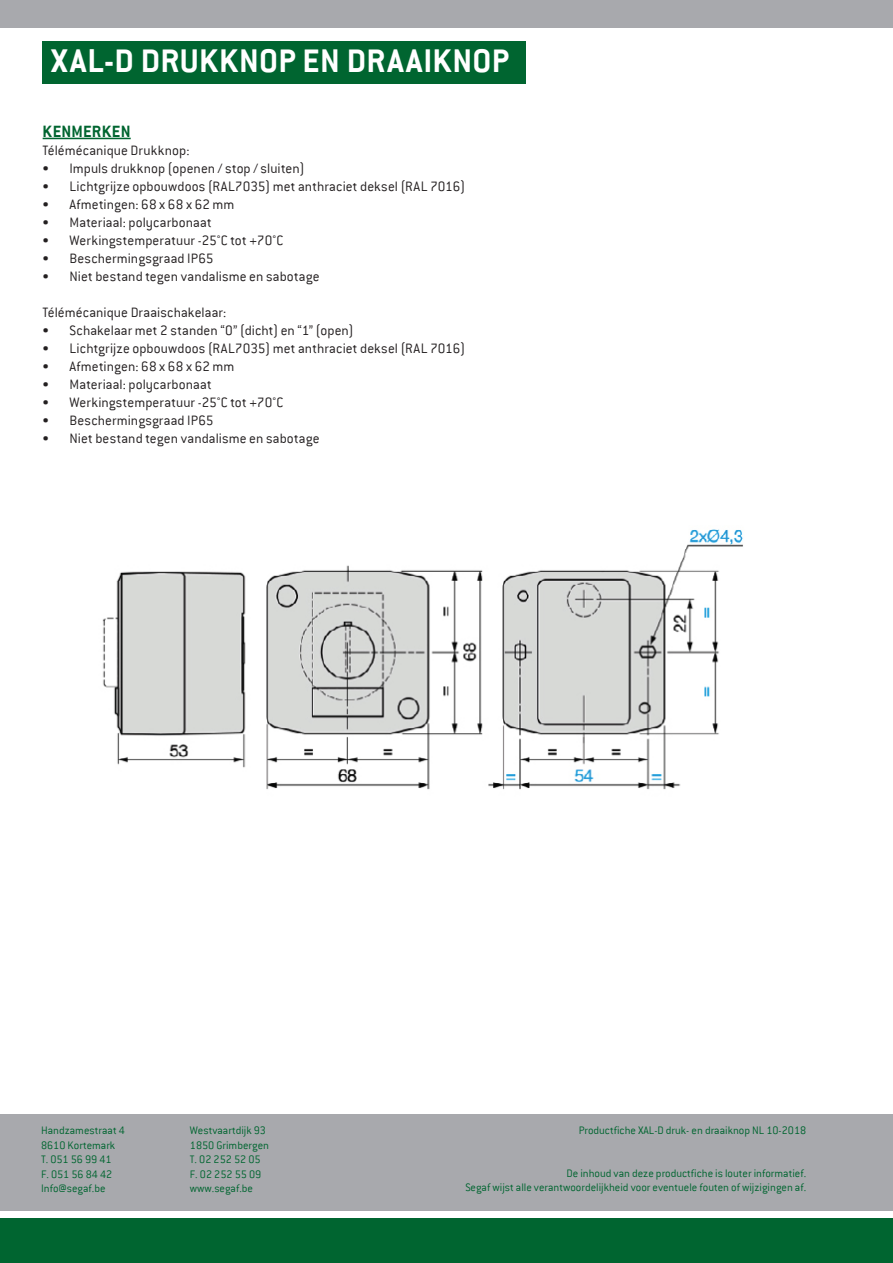
<style>
.page{position:relative;width:893px;height:1263px;background:#fff}
.page>*{position:absolute;margin:0;border:0;box-sizing:border-box;transform-origin:0 0}
.Titel_achterkant{font:700 36px "Conduit ITC";letter-spacing:.015em;color:#fff}
.Titels_tekst_achterk{font:700 18px "Conduit ITC";letter-spacing:.015em;color:#006530}
.Tekst_achterkant{font:300 15px "Conduit ITC";letter-spacing:.005em;color:#231f20}
.Colofon_rechts{font:300 12px/14.4px "Conduit ITC";color:#006530;text-align:right}
.Colofon{font:300 12px "Conduit ITC";color:#006530}
</style>
<div class="page">
<div style="left:0;top:1114px;width:893px;height:96px;background:#a8a9ad"></div>
<div style="left:0;top:1219px;width:893px;height:44px;background:#006530"></div>
<div style="left:0;top:0;width:893px;height:28px;background:#a8a9ad"></div>
<img style="left:102px;top:529px;width:641px;height:261px">
<hr style="left:43px;top:138px;width:88px;height:1px;background:#006530">
<div style="left:43px;top:41px;width:483px;height:42px;background:#006530"></div>
<p class="Titel_achterkant" style="left:51px;top:40px;width:459px">XAL-D DRUKKNOP EN DRAAIKNOP</p>
<p class="Titels_tekst_achterk" style="left:43px;top:121px;width:89px">KENMERKEN</p>
<p class="Tekst_achterkant" style="left:43px;top:142px;width:148px">Télémécanique Drukknop:</p>
<p class="Tekst_achterkant" style="left:43px;top:160px;width:263px">• Impuls drukknop (openen / stop / sluiten)</p>
<p class="Tekst_achterkant" style="left:43px;top:178px;width:424px">• Lichtgrijze opbouwdoos (RAL7035) met anthraciet deksel (RAL 7016)</p>
<p class="Tekst_achterkant" style="left:43px;top:196px;width:193px">• Afmetingen: 68 x 68 x 62 mm</p>
<p class="Tekst_achterkant" style="left:43px;top:214px;width:171px">• Materiaal: polycarbonaat</p>
<p class="Tekst_achterkant" style="left:43px;top:232px;width:242px">• Werkingstemperatuur -25°C tot +70°C</p>
<p class="Tekst_achterkant" style="left:43px;top:250px;width:173px">• Beschermingsgraad IP65</p>
<p class="Tekst_achterkant" style="left:43px;top:268px;width:278px">• Niet bestand tegen vandalisme en sabotage</p>
<p class="Tekst_achterkant" style="left:43px;top:304px;width:185px">Télémécanique Draaischakelaar:</p>
<p class="Tekst_achterkant" style="left:43px;top:322px;width:312px">• Schakelaar met 2 standen “0” (dicht) en “1” (open)</p>
<p class="Tekst_achterkant" style="left:43px;top:340px;width:424px">• Lichtgrijze opbouwdoos (RAL7035) met anthraciet deksel (RAL 7016)</p>
<p class="Tekst_achterkant" style="left:43px;top:358px;width:193px">• Afmetingen: 68 x 68 x 62 mm</p>
<p class="Tekst_achterkant" style="left:43px;top:376px;width:171px">• Materiaal: polycarbonaat</p>
<p class="Tekst_achterkant" style="left:43px;top:394px;width:242px">• Werkingstemperatuur -25°C tot +70°C</p>
<p class="Tekst_achterkant" style="left:43px;top:412px;width:173px">• Beschermingsgraad IP65</p>
<p class="Tekst_achterkant" style="left:43px;top:430px;width:278px">• Niet bestand tegen vandalisme en sabotage</p>
<p class="Colofon" style="left:41px;top:1124px;width:85px">Handzamestraat 4</p>
<p class="Colofon" style="left:41px;top:1138px;width:76px">8610 Kortemark</p>
<p class="Colofon" style="left:41px;top:1153px;width:72px">T. 051 56 99 41</p>
<p class="Colofon" style="left:41px;top:1167px;width:73px">F. 051 56 84 42</p>
<p class="Colofon" style="left:41px;top:1182px;width:66px">Info@segaf.be</p>
<p class="Colofon" style="left:190px;top:1124px;width:78px">Westvaartdijk 93</p>
<p class="Colofon" style="left:190px;top:1138px;width:81px">1850 Grimbergen</p>
<p class="Colofon" style="left:190px;top:1153px;width:72px">T. 02 252 52 05</p>
<p class="Colofon" style="left:190px;top:1167px;width:73px">F. 02 252 55 09</p>
<p class="Colofon" style="left:190px;top:1182px;width:65px">www.segaf.be</p>
<p class="Colofon_rechts" style="left:579px;top:1123px;width:229px">Productfiche XAL-D druk- en draaiknop NL 10-2018</p>
<p class="Colofon_rechts" style="left:465px;top:1166px;width:342px">De inhoud van deze productfiche is louter informatief.<br>Segaf wijst alle verantwoordelijkheid voor eventuele fouten of wijzigingen af.</p>
</div>
